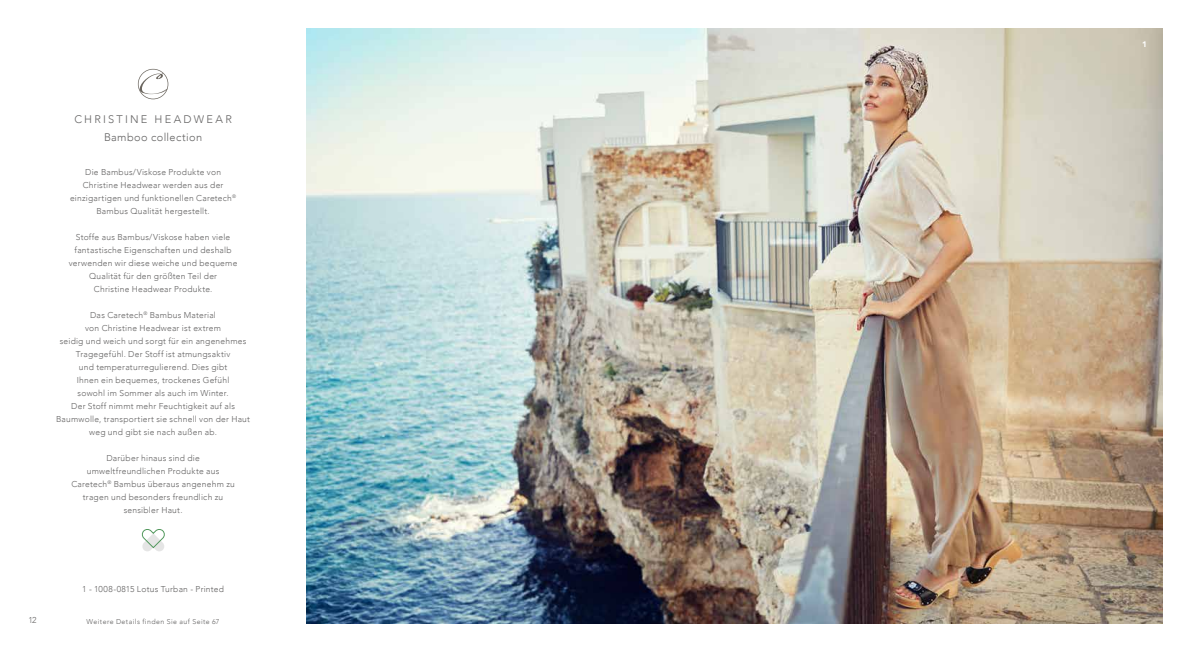
<style>
.page{position:relative;width:1191px;height:652px;background:#fff}
.page>*{position:absolute;margin:0;border:0;box-sizing:border-box;transform-origin:0 0}
.t1{font:300 11px/18px "Avenir";letter-spacing:.19em;color:#646363;text-align:center}
.t2{font:300 8.5px/13px "Avenir";letter-spacing:.025em;color:#646363;text-align:center}
.t3{font:900 8px "Avenir";color:#fff}
.t4{font:300 7px "Avenir";letter-spacing:.06em;color:#646363}
</style>
<div class="page">
<img style="left:306px;top:28px;width:856px;height:596px">
<svg style="left:141px;top:529px;width:24px;height:22px"></svg>
<svg style="left:138px;top:69px;width:30px;height:30px"></svg>
<p class="t1" style="left:74px;top:111px;width:159px">CHRISTINE HEADWEAR<br>Bamboo collection</p>
<p class="t2" style="left:70px;top:166px;width:168px">Die Bambus/Viskose Produkte von Christine Headwear werden aus der einzigartigen und funktionellen Caretech<sup>® </sup>Bambus Qualität hergestellt.</p>
<p class="t2" style="left:69px;top:231px;width:170px">Stoffe aus Bambus/Viskose haben viele fantastische Eigenschaften und deshalb verwenden wir diese weiche und bequeme Qualität für den größten Teil der<br>Christine Headwear Produkte.</p>
<p class="t2" style="left:56px;top:309px;width:195px">Das Caretech<sup>®</sup> Bambus Material<br>von Christine Headwear ist extrem<br>seidig und weich und sorgt für ein angenehmes Tragegefühl. Der Stoff ist atmungsaktiv<br>und temperaturregulierend. Dies gibt<br>Ihnen ein bequemes, trockenes Gefühl<br>sowohl im Sommer als auch im Winter.<br>Der Stoff nimmt mehr Feuchtigkeit auf als Baumwolle, transportiert sie schnell von der Haut weg und gibt sie nach außen ab.</p>
<p class="t2" style="left:71px;top:452px;width:165px">Darüber hinaus sind die umweltfreundlichen Produkte aus<br>Caretech<sup>®</sup> Bambus überaus angenehm zu tragen und besonders freundlich zu sensibler Haut.</p>
<p class="t2" style="left:28px;top:614px;width:10px">12</p>
<p class="t2" style="left:82px;top:583px;width:143px">1 - 1008-0815 Lotus Turban - Printed</p>
<p class="t4" style="left:87px;top:617px;width:134px">Weitere Details finden Sie auf Seite 67</p>
<p class="t3" style="left:1142px;top:40px;width:6px">1</p>
</div>
